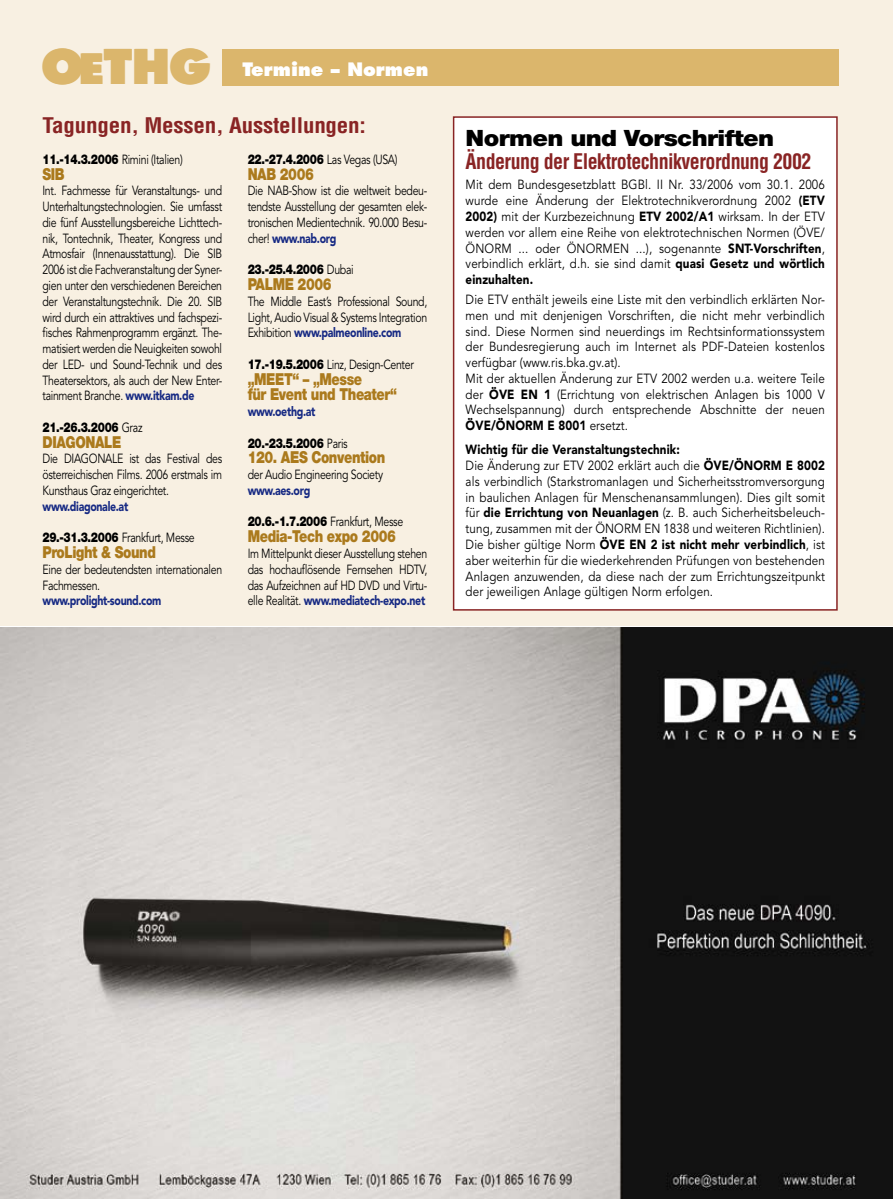
<style>
.page{position:relative;width:893px;height:1200px;background:#fff}
.page>*{position:absolute;margin:0;border:0;box-sizing:border-box;transform-origin:0 0}
.t1{font:800 46.5px "Futura";color:#dbb66c}
.t2{font:900 22.5px "Helvetica Neue";letter-spacing:-.025em;color:#000;scale:1.1 1}
.t3{font:700 condensed 21px "Helvetica";letter-spacing:-.025em;color:#892424;scale:.95 1}
.t4{font:700 condensed 21px "Helvetica";letter-spacing:-.025em;color:#892424;scale:1.1 1}
.t5{font:800 18px "Futura";color:#fff}
.t6{font:900 16.5px/15.8px "Helvetica Neue";letter-spacing:-.03em;color:#ab7a1d;scale:.8 1}
.t7{font:900 13.5px "Helvetica Neue";letter-spacing:-.03em;color:#000;scale:.8 1}
.t8{font:13.2px/15.8px "Avenir";letter-spacing:.01em;color:#000;scale:.88 1}
.t9{font:13.2px/15.8px "Avenir";letter-spacing:.01em;color:#000;text-align:justify;scale:.8 1}
.t10{font:13.2px/15.8px "Avenir";letter-spacing:-.03em;color:#000;scale:.8 1}
.t11{font:900 13.2px "Avenir";letter-spacing:-.03em;color:#162983;scale:.8 1}
.s1{font-size:40.5px}
.s2{font-family:"Helvetica Neue";font-weight:900;font-size:13.5px}
.s3{font-weight:900;color:#162983}
.s4{font-family:"Avenir";font-weight:400;font-size:13.2px}
.s5{font-weight:900}
</style>
<div class="page">
<div style="left:0;top:0;width:893px;height:625px;background:#f8f0e2"></div>
<div style="left:223px;top:49px;width:616px;height:36px;background:#dbb66c"></div>
<img style="left:0;top:627px;width:893px;height:571px">
<div style="left:454px;top:117px;width:383px;height:492px;background:#fff"></div>
<div style="left:453px;top:116px;width:385px;height:494px;border:2px solid #892424"></div>
<h1 class="t1" style="left:41px;top:37px;width:171px">O<span class="s1">E</span>THG</h1>
<h3 class="t5" style="left:242px;top:58px;width:188px">Termine – Normen</h3>
<h3 class="t5" style="left:248px;top:58px;width:74px">aktuell</h3>
<h3 class="t4" style="left:43px;top:112px;width:296px">Tagungen, Messen, Ausstellungen:</h3>
<p class="t10" style="left:43px;top:152px;width:177px"><span class="s2">11.-14.3.2006</span> Rimini (Italien)</p>
<p class="t6" style="left:43px;top:166px;width:29px">SIB</p>
<p class="t9" style="left:43px;top:183px;width:226px">Int. Fachmesse für Veranstaltungs- und Unterhaltungstechnologien. Sie umfasst die fünf Ausstellungsbereiche Lichttech&shy;nik, Tontechnik, Theater, Kongress und Atmosfair (Innenausstattung). Die SIB 2006 ist die Fachveranstaltung der Syner&shy;gien unter den verschiedenen Bereichen der Veranstaltungstechnik. Die 20. SIB wird durch ein attraktives und fachspezi&shy;fisches Rahmenprogramm ergänzt. The&shy;matisiert werden die Neuigkeiten sowohl der LED- und Sound-Technik und des Theatersektors, als auch der New Enter&shy;tainment Branche. <span class="s3">www.itkam.de</span></p>
<p class="t7" style="left:43px;top:419px;width:126px">21.-26.3.2006 <span class="s4">Graz</span></p>
<p class="t6" style="left:43px;top:433px;width:100px">DIAGONALE</p>
<p class="t9" style="left:43px;top:451px;width:226px">Die DIAGONALE ist das Festival des österreichischen Films. 2006 erstmals im Kunsthaus Graz eingerichtet.</p>
<p class="t11" style="left:43px;top:498px;width:109px">www.diagonale.at</p>
<p class="t10" style="left:43px;top:530px;width:192px"><span class="s2">29.-31.3.2006</span> Frankfurt, Messe</p>
<p class="t6" style="left:43px;top:544px;width:143px">ProLight &amp; Sound</p>
<p class="t10" style="left:43px;top:561px;width:226px">Eine der bedeutendsten internationalen<br>Fachmessen.</p>
<p class="t11" style="left:43px;top:592px;width:150px">www.prolight-sound.com</p>
<p class="t7" style="left:248px;top:151px;width:189px">22.-27.4.2006 <span class="s4">Las Vegas (USA)</span></p>
<p class="t6" style="left:248px;top:166px;width:84px">NAB 2006</p>
<p class="t9" style="left:248px;top:183px;width:226px">Die NAB-Show ist die weltweit bedeu&shy;tendste Ausstellung der gesamten elek&shy;tronischen Medientechnik. 90.000 Besu&shy;cher! <span class="s3">www.nab.org</span></p>
<p class="t7" style="left:248px;top:261px;width:134px">23.-25.4.2006 <span class="s4">Dubai</span></p>
<p class="t6" style="left:248px;top:276px;width:107px">PALME 2006</p>
<p class="t9" style="left:248px;top:293px;width:226px">The Middle East’s Professional Sound, Light, Audio Visual &amp; Systems Integration Exhibition <span class="s3">www.palmeonline.com</span></p>
<p class="t10" style="left:248px;top:356px;width:209px"><span class="s2">17.-19.5.2006</span> Linz, Design-Center</p>
<p class="t6" style="left:248px;top:370px;width:188px">„MEET“ – „Messe<br>für Event und Theater“</p>
<p class="t11" style="left:248px;top:403px;width:86px">www.oethg.at</p>
<p class="t7" style="left:248px;top:434px;width:127px">20.-23.5.2006 <span class="s4">Paris</span></p>
<p class="t6" style="left:248px;top:449px;width:174px">120. AES Convention</p>
<p class="t10" style="left:248px;top:467px;width:171px">der Audio Engineering Society</p>
<p class="t11" style="left:248px;top:482px;width:80px">www.aes.org</p>
<p class="t10" style="left:248px;top:514px;width:196px"><span class="s2">20.6.-1.7.2006</span> Frankfurt, Messe</p>
<p class="t6" style="left:248px;top:528px;width:187px">Media-Tech expo 2006</p>
<p class="t9" style="left:248px;top:545px;width:226px">Im Mittelpunkt dieser Ausstellung stehen das hochauflösende Fernsehen HDTV, das Aufzeichnen auf HD DVD und Virtu&shy;elle Realität. <span class="s3">www.mediatech-expo.net</span></p>
<h2 class="t2" style="left:466px;top:124px;width:282px">Normen und Vorschriften</h2>
<h3 class="t3" style="left:466px;top:149px;width:366px">Änderung der Elektrotechnikverordnung 2002</h3>
<p class="t8" style="left:466px;top:177px;width:410px;text-align:justify">Mit dem Bundesgesetzblatt BGBl. II Nr. 33/2006 vom 30.1. 2006 wurde eine Änderung der Elektrotechnikverordnung 2002 <span class="s5">(ETV 2002)</span> mit der Kurzbezeichnung <span class="s5">ETV 2002/A1</span> wirksam. In der ETV werden vor allem eine Reihe von elektrotechnischen Normen (ÖVE/ ÖNORM ... oder ÖNORMEN ...), sogenannte <span class="s5">SNT-Vorschriften</span>, verbindlich erklärt, d.h. sie sind damit <span class="s5">quasi Gesetz und wörtlich einzuhalten.</span></p>
<p class="t8" style="left:466px;top:292px;width:410px">Die ETV enthält jeweils eine Liste mit den verbindlich erklärten Nor&shy;men und mit denjenigen Vorschriften, die nicht mehr verbindlich sind. Diese Normen sind neuerdings im Rechtsinformationssystem der Bundesregierung auch im Internet als PDF-Dateien kostenlos verfügbar (www.ris.bka.gv.at).<br>Mit der aktuellen Änderung zur ETV 2002 werden u.a. weitere Teile der <span class="s5">ÖVE EN 1</span> (Errichtung von elektrischen Anlagen bis 1000 V Wechselspannung) durch entsprechende Abschnitte der neuen <span class="s5">ÖVE/ÖNORM E 8001</span> ersetzt.</p>
<p class="t8" style="left:466px;top:442px;width:410px"><span class="s5">Wichtig für die Veranstaltungstechnik:<br></span>Die Änderung zur ETV 2002 erklärt auch die <span class="s5">ÖVE/ÖNORM E 8002 </span>als verbindlich (Starkstromanlagen und Sicherheitsstromversorgung in baulichen Anlagen für Menschenansammlungen). Dies gilt somit für <span class="s5">die Errichtung von Neuanlagen</span> (z. B. auch Sicherheitsbeleuch&shy;tung, zusammen mit der ÖNORM EN 1838 und weiteren Richtlinien).<br>Die bisher gültige Norm <span class="s5">ÖVE EN 2 ist nicht mehr verbindlich</span>, ist aber weiterhin für die wiederkehrenden Prüfungen von bestehenden Anlagen anzuwenden, da diese nach der zum Errichtungszeitpunkt der jeweiligen Anlage gültigen Norm erfolgen.</p>
</div>
